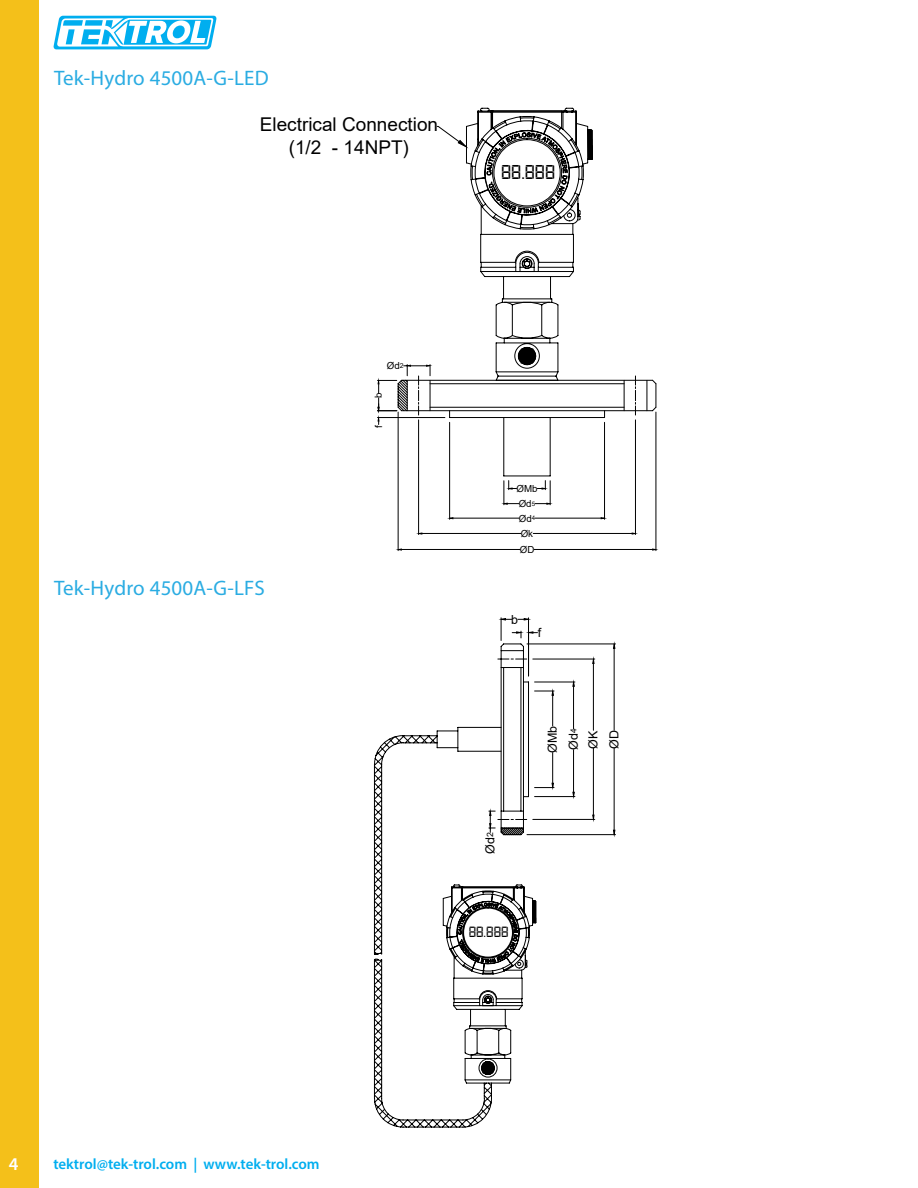
<style>
.page{position:relative;width:918px;height:1188px;background:#fff}
.page>*{position:absolute;margin:0;border:0;box-sizing:border-box;transform-origin:0 0}
.t1{font:21.3px "Digital 7";color:#000}
.t2{font:21px "Myriad Pro";letter-spacing:.01em;color:#2aace2}
.t3{font:19.05px/23px "Arial";color:#000;text-align:center}
.t4{font:600 18px "Myriad Pro";color:#fff}
.t5{font:15.75px "Digital 7";color:#000}
.t6{font:600 15px "Myriad Pro";color:#00aeef}
.t7{font:12.45px/21px "Arial";color:#000}
.t8{font:9.75px/15.3px "Arial";color:#000}
.s1{font-size:6.75px}
.s2{font-size:6.15px}
.s3{font-size:8.7px}
.s4{font-size:8.25px}
</style>
<div class="page">
<svg style="left:54px;top:16px;width:162px;height:33px"></svg>
<div style="left:0;top:0;width:39px;height:1188px;background:#f4c01a"></div>
<svg style="left:592px;top:375px;width:64px;height:36px"></svg>
<hr style="left:647px;top:380px;width:1px;height:31px;background:#000">
<hr style="left:624px;top:380px;width:1px;height:31px;background:#000">
<svg style="left:635px;top:376px;width:1px;height:39px"></svg>
<svg style="left:377px;top:110px;width:215px;height:395px"></svg>
<hr style="left:449px;top:422px;width:1px;height:97px;background:#000">
<hr style="left:604px;top:422px;width:1px;height:97px;background:#000">
<hr style="left:453px;top:518px;width:66px;height:1px;background:#000">
<hr style="left:535px;top:518px;width:66px;height:1px;background:#000">
<hr style="left:418px;top:420px;width:1px;height:115px;background:#000">
<hr style="left:635px;top:420px;width:1px;height:115px;background:#000">
<hr style="left:422px;top:533px;width:99px;height:1px;background:#000">
<hr style="left:533px;top:533px;width:99px;height:1px;background:#000">
<hr style="left:398px;top:412px;width:1px;height:139px;background:#000">
<hr style="left:656px;top:412px;width:1px;height:139px;background:#000">
<hr style="left:402px;top:549px;width:118px;height:1px;background:#000">
<hr style="left:534px;top:549px;width:118px;height:1px;background:#000">
<svg style="left:374px;top:617px;width:155px;height:511px"></svg>
<svg style="left:499px;top:618px;width:7px;height:2px"></svg>
<svg style="left:524px;top:618px;width:6px;height:2px"></svg>
<svg style="left:443px;top:631px;width:111px;height:449px"></svg>
<hr style="left:535px;top:682px;width:40px;height:1px;background:#000">
<hr style="left:535px;top:796px;width:40px;height:1px;background:#000">
<hr style="left:573px;top:686px;width:1px;height:43px;background:#000">
<hr style="left:573px;top:750px;width:1px;height:42px;background:#000">
<svg style="left:572px;top:680px;width:3px;height:7px"></svg>
<svg style="left:572px;top:792px;width:3px;height:7px"></svg>
<hr style="left:533px;top:659px;width:62px;height:1px;background:#000">
<hr style="left:533px;top:819px;width:62px;height:1px;background:#000">
<hr style="left:593px;top:664px;width:1px;height:66px;background:#000">
<hr style="left:593px;top:748px;width:1px;height:67px;background:#000">
<svg style="left:592px;top:657px;width:2px;height:7px"></svg>
<hr style="left:527px;top:644px;width:89px;height:1px;background:#000">
<hr style="left:527px;top:834px;width:89px;height:1px;background:#000">
<hr style="left:614px;top:649px;width:1px;height:81px;background:#000">
<hr style="left:614px;top:748px;width:1px;height:82px;background:#000">
<svg style="left:613px;top:642px;width:2px;height:7px"></svg>
<svg style="left:613px;top:830px;width:2px;height:7px"></svg>
<p class="t2" style="left:54px;top:65px;width:216px">Tek-Hydro 4500A-G-LED</p>
<p class="t3" style="left:260px;top:113px;width:180px">Electrical Connection (1/2 - 14NPT)</p>
<p class="t1" style="left:501px;top:163px;width:56px">88.888</p>
<p class="t2" style="left:54px;top:575px;width:212px">Tek-Hydro 4500A-G-LFS</p>
<p class="t8" style="left:387px;top:358px;width:18px">Ød<span class="s1">2</span></p>
<p class="t8" style="left:371px;top:398px;width:7px;rotate:-90deg">b</p>
<p class="t8" style="left:371px;top:428px;width:5px;rotate:-90deg">f</p>
<p class="t8" style="left:517px;top:481px;width:23px">ØMb<br>Ød<span class="s2">5<br></span>Ød<span class="s2">4<br></span>Øk<br>ØD</p>
<p class="t7" style="left:511px;top:609px;width:8px">b</p>
<p class="t7" style="left:538px;top:622px;width:5px">f</p>
<p class="t7" style="left:480px;top:854px;width:23px;rotate:-90deg">Ød<span class="s3">2</span></p>
<p class="t5" style="left:469px;top:925px;width:41px">88.888</p>
<p class="t7" style="left:542px;top:753px;width:29px;rotate:-90deg">ØMb<br>Ød<span class="s4">4</span></p>
<p class="t7" style="left:583px;top:749px;width:20px;rotate:-90deg">ØK<br>ØD</p>
<p class="t4" style="left:9px;top:1152px;width:11px">4</p>
<p class="t6" style="left:53px;top:1154px;width:268px">tektrol@tek-trol.com | www.tek-trol.com</p>
</div>
